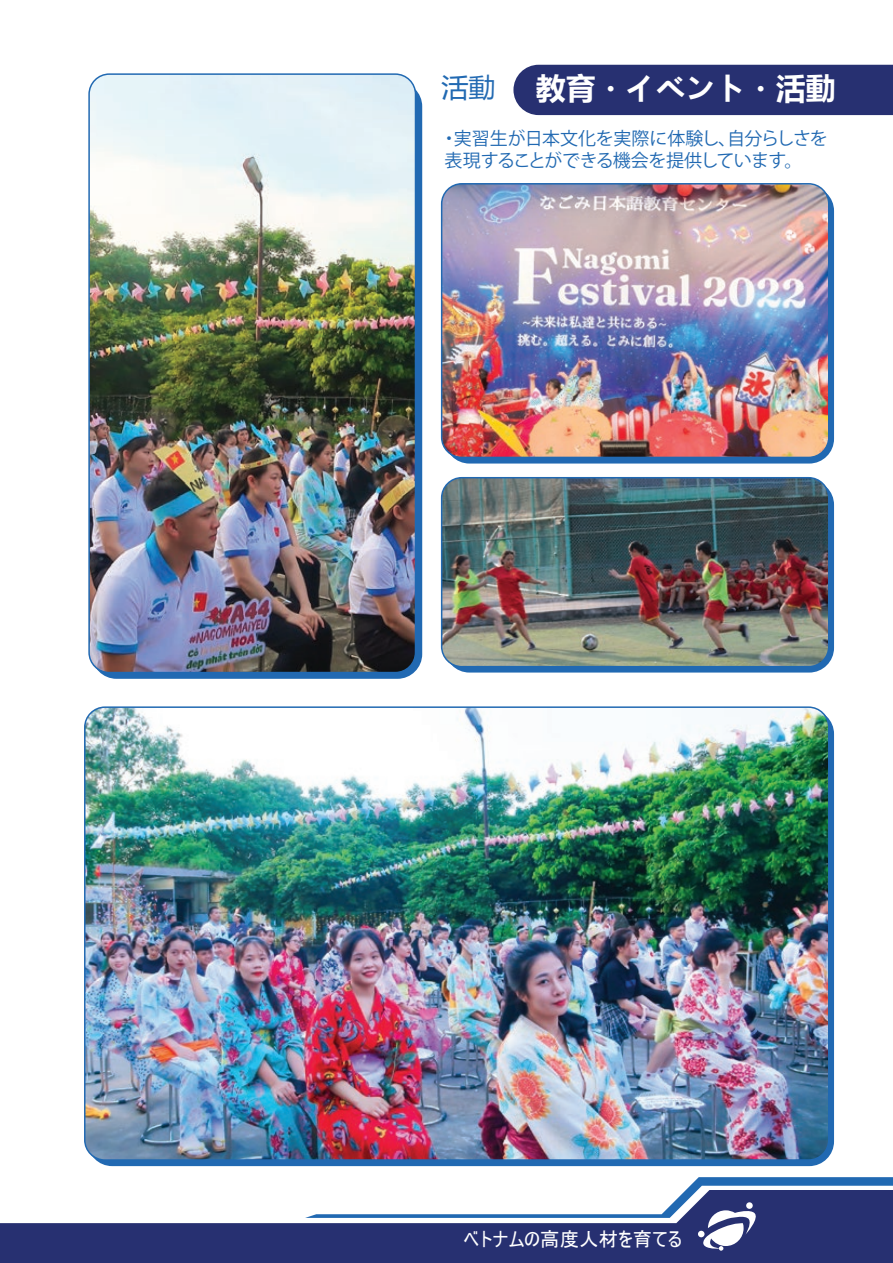
<style>
.page{position:relative;width:893px;height:1263px;background:#fff}
.page>*{position:absolute;margin:0;border:0;box-sizing:border-box;transform-origin:0 0}
.t1{font:700 30px "Microsoft Ya Hei";color:#fff}
.t2{font:27px "Microsoft Ya Hei";color:#2169b2}
.t3{font:19.5px "MS UI Gothic";color:#fff}
.t4{font:18px/21.6px "Koz Go Pr 6 N";letter-spacing:-.03em;color:#2169b2}
</style>
<div class="page">
<div style="left:445px;top:186px;width:389px;height:277px;background:#2169b2;border-radius:25px"></div>
<img style="left:442px;top:184px;width:387px;height:273px">
<div style="left:441px;top:183px;width:388px;height:275px;border:2px solid #2169b2;border-radius:20px"></div>
<div style="left:445px;top:480px;width:389px;height:192px;background:#2169b2;border-radius:25px"></div>
<img style="left:442px;top:478px;width:387px;height:189px">
<div style="left:441px;top:477px;width:388px;height:190px;border:2px solid #2169b2;border-radius:20px"></div>
<img style="left:85px;top:709px;width:744px;height:451px">
<div style="left:84px;top:706px;width:745px;height:455px;border:2px solid #2169b2;border-radius:20px"></div>
<div style="left:92px;top:82px;width:330px;height:597px;background:#2169b2;border-radius:25px"></div>
<img style="left:91px;top:76px;width:324px;height:596px">
<div style="left:88px;top:73px;width:328px;height:600px;border:2px solid #2169b2;border-radius:20px"></div>
<div style="left:513px;top:65px;width:380px;height:50px;background:#273071"></div>
<div style="left:0;top:1223px;width:893px;height:40px;background:#273071"></div>
<svg style="left:305px;top:1177px;width:588px;height:74px"></svg>
<h2 class="t2" style="left:441px;top:69px;width:55px">活動</h2>
<h1 class="t1" style="left:536px;top:67px;width:301px">教育・イベント・活動</h1>
<p class="t4" style="left:440px;top:128px;width:389px">・実習生が日本文化を実際に体験し、自分らしさを表現することができる機会を提供しています。</p>
<p class="t3" style="left:463px;top:1229px;width:221px">ベトナムの高度人材を育てる</p>
</div>
